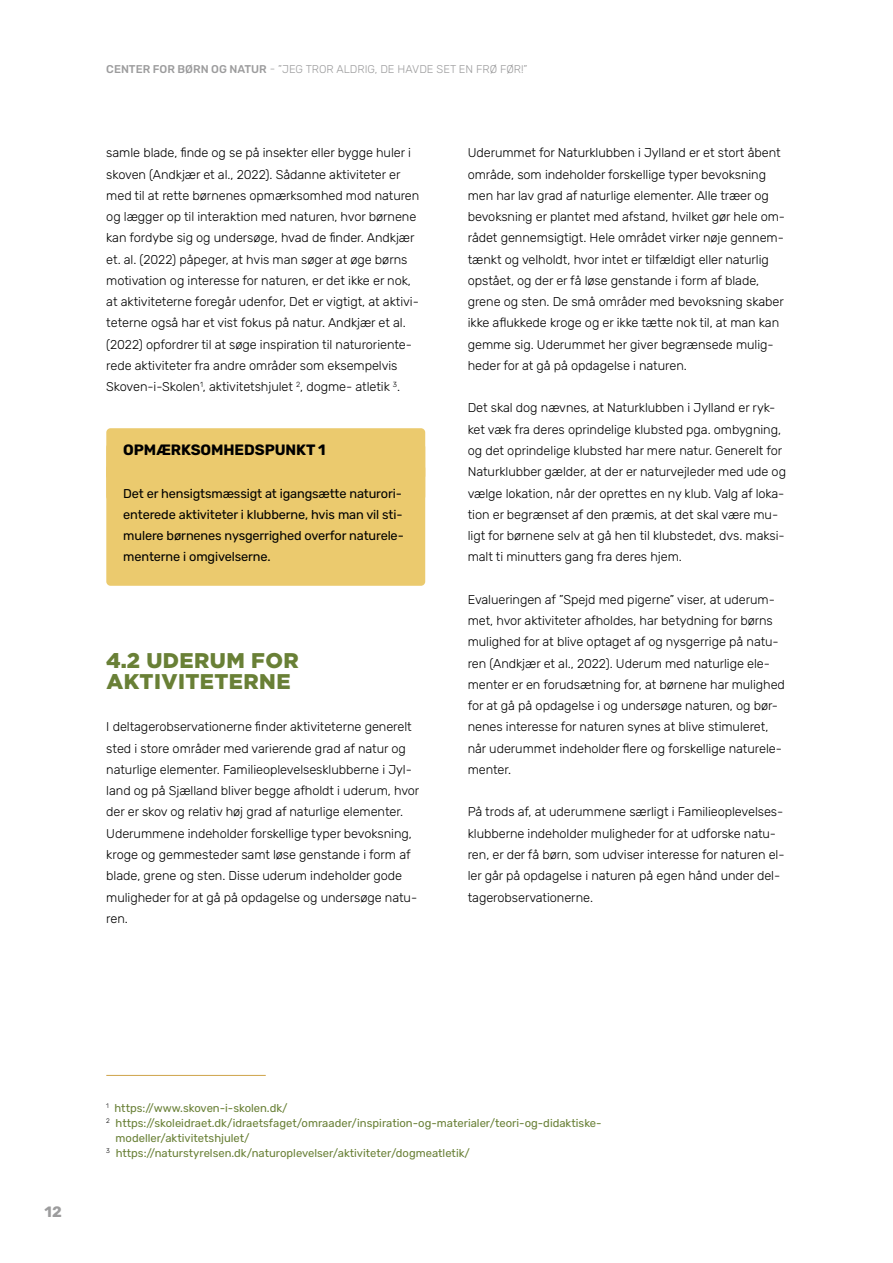
<style>
.page{position:relative;width:893px;height:1263px;background:#fff}
.page>*{position:absolute;margin:0;border:0;box-sizing:border-box;transform-origin:0 0}
.Rubrik_2{font:900 21.3px/21.3px "Gotham Pro";letter-spacing:.02em;color:#698036}
.Konklusion_-_rubrik{font:700 15px "Rubik";letter-spacing:-.005em;color:#000}
.t1{font:700 15px "Rubik";color:#9c9c9d}
.Brødtekst{font:300 12.75px/21.3px "Rubik";letter-spacing:-.005em;color:#000}
.Konklusion_-_tekst{font:12.75px/21.3px "Rubik";letter-spacing:-.01em;color:#000}
.Fodnoter{font:11.25px/15px "Rubik";color:#698036}
.t2{font:300 11.25px "Rubik";color:#9c9c9d}
.s1{font-weight:500}
</style>
<div class="page">
<div style="left:106px;top:428px;width:319px;height:52px;background:#ebca6e;border-radius:4px"></div>
<div style="left:106px;top:464px;width:319px;height:122px;background:#ebca6e;border-radius:4px"></div>
<hr style="left:106px;top:1075px;width:160px;height:1px;background:#cea349">
<p class="t2" style="left:106px;top:63px;width:423px"><span class="s1">CENTER FOR BØRN OG NATUR</span> - ”JEG TROR ALDRIG, DE HAVDE SET EN FRØ FØR!”</p>
<p class="Brødtekst" style="left:106px;top:143px;width:315px">samle blade, finde og se på insekter eller bygge huler i skoven (Andkjær et al., 2022). Sådanne aktiviteter er med til at rette børnenes opmærksomhed mod naturen og lægger op til interaktion med naturen, hvor børnene kan fordybe sig og undersøge, hvad de finder. Andkjær et. al. (2022) påpeger, at hvis man søger at øge børns motivation og interesse for naturen, er det ikke er nok, at aktiviteterne foregår udenfor, Det er vigtigt, at aktivi&shy;teterne også har et vist fokus på natur. Andkjær et al. (2022) opfordrer til at søge inspiration til naturoriente&shy;rede aktiviteter fra andre områder som eksempelvis Skoven-i-Skolen<sup>1</sup>, aktivitetshjulet <sup>2</sup>, dogme- atletik <sup>3</sup>.</p>
<p class="Konklusion_-_rubrik" style="left:123px;top:441px;width:204px">OPMÆRKSOMHEDSPUNKT 1</p>
<p class="Konklusion_-_tekst" style="left:123px;top:483px;width:282px">Det er hensigtsmæssigt at igangsætte naturori&shy;enterede aktiviteter i klubberne, hvis man vil sti&shy;mulere børnenes nysgerrighed overfor naturele&shy;menterne i omgivelserne.</p>
<p class="Rubrik_2" style="left:106px;top:649px;width:194px">4.2 UDERUM FOR<br>AKTIVITETERNE</p>
<p class="Brødtekst" style="left:106px;top:717px;width:315px">I deltagerobservationerne finder aktiviteterne generelt sted i store områder med varierende grad af natur og naturlige elementer. Familieoplevelsesklubberne i Jyl&shy;land og på Sjælland bliver begge afholdt i uderum, hvor der er skov og relativ høj grad af naturlige elementer.<br>Uderummene indeholder forskellige typer bevoksning, kroge og gemmesteder samt løse genstande i form af blade, grene og sten. Disse uderum indeholder gode muligheder for at gå på opdagelse og undersøge natu&shy;ren.</p>
<p class="Brødtekst" style="left:468px;top:143px;width:319px">Uderummet for Naturklubben i Jylland er et stort åbent område, som indeholder forskellige typer bevoksning men har lav grad af naturlige elementer. Alle træer og bevoksning er plantet med afstand, hvilket gør hele om&shy;rådet gennemsigtigt. Hele området virker nøje gennem&shy;tænkt og velholdt, hvor intet er tilfældigt eller naturlig opstået, og der er få løse genstande i form af blade, grene og sten. De små områder med bevoksning skaber ikke aflukkede kroge og er ikke tætte nok til, at man kan gemme sig. Uderummet her giver begrænsede mulig&shy;heder for at gå på opdagelse i naturen.</p>
<p class="Brødtekst" style="left:468px;top:398px;width:320px">Det skal dog nævnes, at Naturklubben i Jylland er ryk&shy;ket væk fra deres oprindelige klubsted pga. ombygning, og det oprindelige klubsted har mere natur. Generelt for Naturklubber gælder, at der er naturvejleder med ude og vælge lokation, når der oprettes en ny klub. Valg af loka&shy;tion er begrænset af den præmis, at det skal være mu&shy;ligt for børnene selv at gå hen til klubstedet, dvs. maksi&shy;malt ti minutters gang fra deres hjem.</p>
<p class="Brødtekst" style="left:468px;top:589px;width:319px">Evalueringen af ”Spejd med pigerne” viser, at uderum&shy;met, hvor aktiviteter afholdes, har betydning for børns mulighed for at blive optaget af og nysgerrige på natu&shy;ren (Andkjær et al., 2022). Uderum med naturlige ele&shy;menter er en forudsætning for, at børnene har mulighed for at gå på opdagelse i og undersøge naturen, og bør&shy;nenes interesse for naturen synes at blive stimuleret, når uderummet indeholder flere og forskellige naturele&shy;menter.</p>
<p class="Brødtekst" style="left:468px;top:802px;width:318px">På trods af, at uderummene særligt i Familieoplevelses&shy;klubberne indeholder muligheder for at udforske natu&shy;ren, er der få børn, som udviser interesse for naturen el&shy;ler går på opdagelse i naturen på egen hånd under del&shy;tagerobservationerne.</p>
<p class="t1" style="left:45px;top:1203px;width:19px">12</p>
<p class="Fodnoter" style="left:106px;top:1100px;width:183px"><sup>1</sup> https://www.skoven-i-skolen.dk/</p>
<p class="Fodnoter" style="left:116px;top:1115px;width:487px;text-indent:-9px"><sup>2</sup> https://skoleidraet.dk/idraetsfaget/omraader/inspiration-og-materialer/teori-og-didaktiske&shy;modeller/aktivitetshjulet/</p>
<p class="Fodnoter" style="left:106px;top:1145px;width:365px"><sup>3</sup> https://naturstyrelsen.dk/naturoplevelser/aktiviteter/dogmeatletik/</p>
</div>
